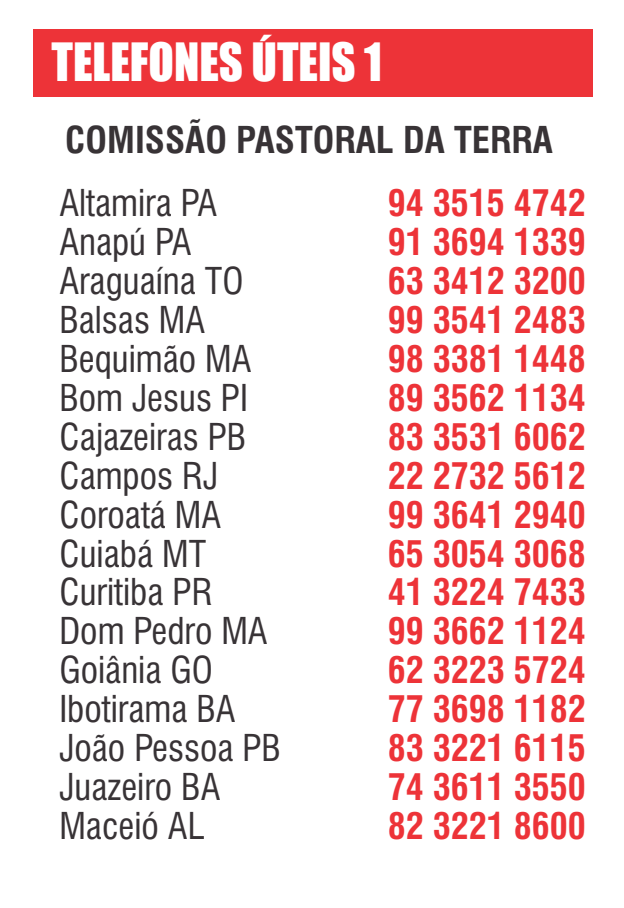
<style>
.page{position:relative;width:624px;height:908px;background:#fff}
.page>*{position:absolute;margin:0;border:0;box-sizing:border-box;transform-origin:0 0}
.t1{font:48.8px "Impact";color:#fff;scale:.96 1}
.t2{font:700 condensed 36px "Swiss 721 BT";color:#ed3338}
.t3{font:condensed 36px "Swiss 721 BT";color:#383336}
.t4{font:700 condensed 36px "Swiss 721 BT";color:#383336}
</style>
<div class="page">
<div style="left:33px;top:29px;width:559px;height:68px;background:#ed3338"></div>
<h1 class="t1" style="left:52px;top:24px;width:345px">TELEFONES ÚTEIS 1</h1>
<p class="t4" style="left:65px;top:118px;width:489px">COMISSÃO PASTORAL DA TERRA</p>
<p class="t3" style="left:59px;top:181px;width:159px">Altamira PA</p>
<p class="t2" style="left:388px;top:181px;width:200px">94 3515 4742</p>
<p class="t3" style="left:59px;top:220px;width:134px">Anapú PA</p>
<p class="t2" style="left:388px;top:220px;width:200px">91 3694 1339</p>
<p class="t3" style="left:59px;top:259px;width:186px">Araguaína TO</p>
<p class="t2" style="left:388px;top:259px;width:200px">63 3412 3200</p>
<p class="t3" style="left:59px;top:298px;width:147px">Balsas MA</p>
<p class="t2" style="left:388px;top:298px;width:200px">99 3541 2483</p>
<p class="t3" style="left:59px;top:337px;width:194px">Bequimão MA</p>
<p class="t2" style="left:388px;top:337px;width:200px">98 3381 1448</p>
<p class="t3" style="left:59px;top:376px;width:190px">Bom Jesus PI</p>
<p class="t2" style="left:388px;top:376px;width:200px">89 3562 1134</p>
<p class="t3" style="left:59px;top:415px;width:188px">Cajazeiras PB</p>
<p class="t2" style="left:388px;top:415px;width:200px">83 3531 6062</p>
<p class="t3" style="left:59px;top:454px;width:160px">Campos RJ</p>
<p class="t2" style="left:388px;top:454px;width:200px">22 2732 5612</p>
<p class="t3" style="left:59px;top:492px;width:163px">Coroatá MA</p>
<p class="t2" style="left:388px;top:492px;width:200px">99 3641 2940</p>
<p class="t3" style="left:59px;top:531px;width:148px">Cuiabá MT</p>
<p class="t2" style="left:388px;top:531px;width:200px">65 3054 3068</p>
<p class="t3" style="left:59px;top:570px;width:155px">Curitiba PR</p>
<p class="t2" style="left:388px;top:570px;width:200px">41 3224 7433</p>
<p class="t3" style="left:59px;top:609px;width:210px">Dom Pedro MA</p>
<p class="t2" style="left:388px;top:609px;width:200px">99 3662 1124</p>
<p class="t3" style="left:59px;top:648px;width:155px">Goiânia GO</p>
<p class="t2" style="left:388px;top:648px;width:200px">62 3223 5724</p>
<p class="t3" style="left:59px;top:687px;width:178px">Ibotirama BA</p>
<p class="t2" style="left:388px;top:687px;width:200px">77 3698 1182</p>
<p class="t3" style="left:59px;top:726px;width:223px">João Pessoa PB</p>
<p class="t2" style="left:388px;top:726px;width:199px">83 3221 6115</p>
<p class="t3" style="left:59px;top:765px;width:163px">Juazeiro BA</p>
<p class="t2" style="left:388px;top:765px;width:199px">74 3611 3550</p>
<p class="t3" style="left:59px;top:803px;width:147px">Maceió AL</p>
<p class="t2" style="left:388px;top:803px;width:199px">82 3221 8600</p>
</div>
